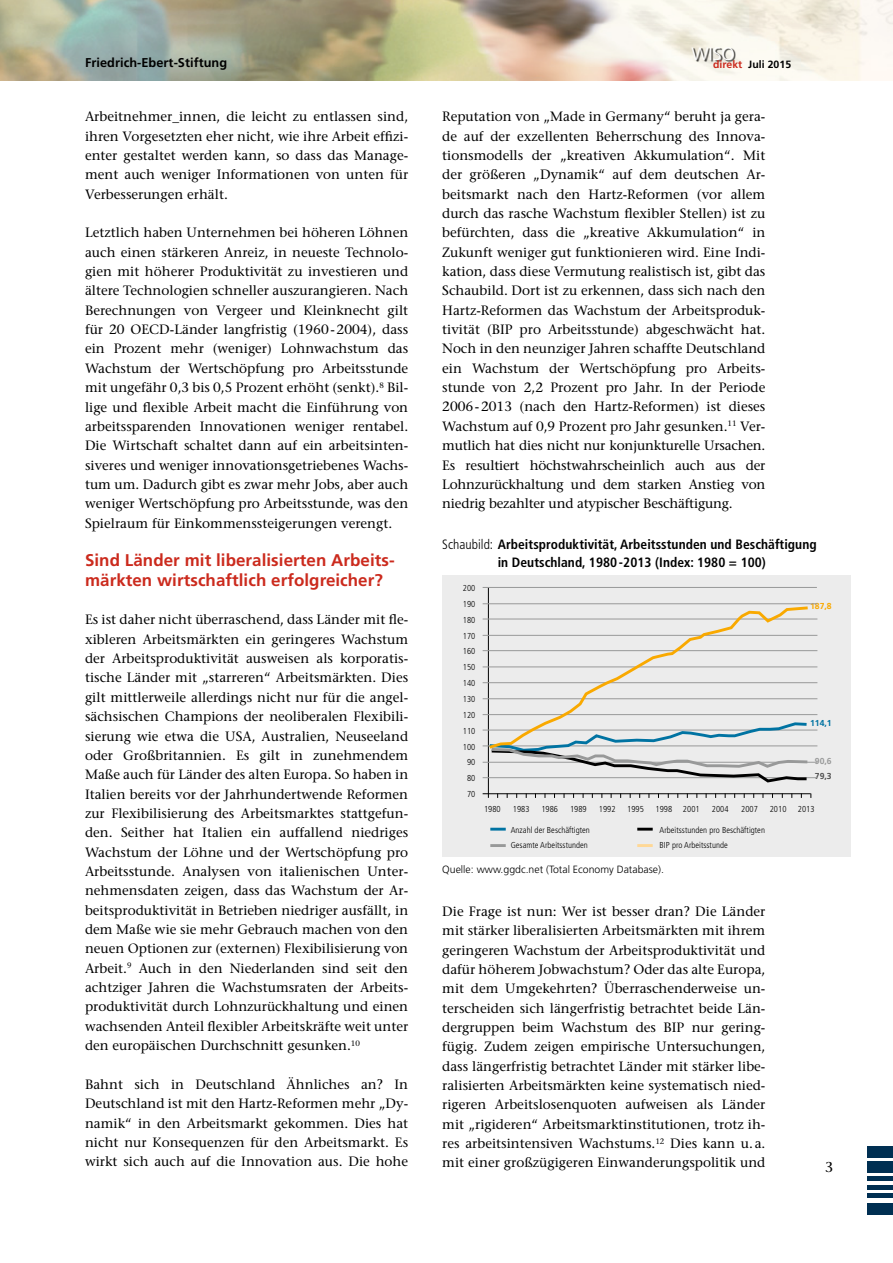
<style>
.page{position:relative;width:893px;height:1263px;background:#fff}
.page>*{position:absolute;margin:0;border:0;box-sizing:border-box;transform-origin:0 0}
.t1{font:700 16.95px/19.4px "Frutiger";letter-spacing:.005em;color:#cb2a1d}
.t2{font:14.25px "Stone Serif";color:#000}
.t3{font:13.5px/19.4px "Stone Serif";color:#000;text-align:justify}
.t4{font:700 condensed 13.5px/18px "Frutiger";letter-spacing:.005em;color:#000;text-align:center}
.t5{font:700 12.75px "Frutiger";letter-spacing:.005em;color:#000}
.t6{font:300 10.5px "Frutiger";color:#000}
.t7{font:700 10.5px "Frutiger";letter-spacing:.005em;color:#000}
.t8{font:300 condensed 8.7px/15.3px "Frutiger";letter-spacing:.005em;color:#000}
.t9{font:700 8.7px "Frutiger CE";color:#f9a900}
.t10{font:700 8.7px "Frutiger CE";color:#0073a2}
.t11{font:700 8.7px "Frutiger CE";color:#989999}
.t12{font:700 8.7px "Frutiger CE";color:#4f4f4f}
.s1{color:#cb2a1d}
.s2{font-weight:300}
</style>
<div class="page">
<img style="left:0;top:0;width:893px;height:80px">
<div style="left:867px;top:1147px;width:26px;height:11px;background:#002f52"></div>
<div style="left:867px;top:1204px;width:26px;height:11px;background:#002f52"></div>
<div style="left:867px;top:1161px;width:26px;height:12px;background:#002f52"></div>
<hr style="left:867px;top:1177px;width:26px;height:4px;background:#002f52">
<hr style="left:867px;top:1185px;width:26px;height:4px;background:#002f52">
<hr style="left:867px;top:1194px;width:26px;height:4px;background:#002f52">
<div style="left:693px;top:48px;width:43px;height:14px;background:#000;opacity:.75"></div>
<div style="left:442px;top:575px;width:408px;height:282px;background:#ececec"></div>
<hr style="left:488px;top:587px;width:1px;height:211px;background:#000">
<hr style="left:483px;top:793px;width:328px;height:1px;background:#000">
<hr style="left:483px;top:587px;width:334px;height:1px;background:#989999">
<hr style="left:483px;top:603px;width:334px;height:1px;background:#989999">
<hr style="left:483px;top:619px;width:334px;height:1px;background:#989999">
<hr style="left:483px;top:635px;width:334px;height:1px;background:#989999">
<hr style="left:483px;top:650px;width:334px;height:1px;background:#989999">
<hr style="left:483px;top:667px;width:334px;height:1px;background:#989999">
<hr style="left:483px;top:682px;width:334px;height:1px;background:#989999">
<hr style="left:483px;top:698px;width:334px;height:1px;background:#989999">
<hr style="left:483px;top:714px;width:334px;height:1px;background:#989999">
<hr style="left:483px;top:730px;width:334px;height:1px;background:#989999">
<hr style="left:483px;top:746px;width:334px;height:1px;background:#989999">
<hr style="left:483px;top:762px;width:334px;height:1px;background:#989999">
<hr style="left:483px;top:777px;width:334px;height:1px;background:#989999">
<svg style="left:487px;top:751px;width:323px;height:33px"></svg>
<svg style="left:486px;top:605px;width:325px;height:146px"></svg>
<svg style="left:490px;top:828px;width:16px;height:2px"></svg>
<svg style="left:637px;top:828px;width:16px;height:2px"></svg>
<hr style="left:490px;top:844px;width:16px;height:3px;background:#989999">
<hr style="left:637px;top:844px;width:16px;height:3px;background:#ffd896">
<p class="t5" style="left:85px;top:55px;width:144px">Friedrich-Ebert-Stiftung</p>
<p class="t7" style="left:691px;top:58px;width:101px"><sup>WISO</sup><span class="s1">direkt</span> Juli 2015</p>
<p class="t3" style="left:85px;top:107px;width:325px">Arbeitnehmer_innen, die leicht zu entlassen sind, ihren Vorgesetzten eher nicht, wie ihre Arbeit effizi&shy;enter gestaltet werden kann, so dass das Manage&shy;ment auch weniger Informationen von unten für Verbesserungen erhält.</p>
<p class="t3" style="left:85px;top:223px;width:325px">Letztlich haben Unternehmen bei höheren Löhnen auch einen stärkeren Anreiz, in neueste Technolo&shy;gien mit höherer Produktivität zu investieren und ältere Technologien schneller auszurangieren. Nach Berechnungen von Vergeer und Kleinknecht gilt für 20 OECD-Länder langfristig (1960 - 2004), dass ein Prozent mehr (weniger) Lohnwachstum das Wachstum der Wertschöpfung pro Arbeitsstunde mit ungefähr 0,3 bis 0,5 Prozent erhöht (senkt).<sup>8</sup> Bil&shy;lige und flexible Arbeit macht die Einführung von arbeitssparenden Innovationen weniger rentabel.<br>Die Wirtschaft schaltet dann auf ein arbeitsinten&shy;siveres und weniger innovationsgetriebenes Wachs&shy;tum um. Dadurch gibt es zwar mehr Jobs, aber auch weniger Wertschöpfung pro Arbeitsstunde, was den Spielraum für Einkommenssteigerungen verengt.</p>
<p class="t1" style="left:85px;top:551px;width:311px">Sind Länder mit liberalisierten Arbeits&shy;märkten wirtschaftlich erfolgreicher?</p>
<p class="t3" style="left:85px;top:610px;width:325px">Es ist daher nicht überraschend, dass Länder mit fle&shy;xibleren Arbeitsmärkten ein geringeres Wachstum der Arbeitsproduktivität ausweisen als korporatis&shy;tische Länder mit „starreren“ Arbeitsmärkten. Dies gilt mittlerweile allerdings nicht nur für die angel&shy;sächsischen Champions der neoliberalen Flexibili&shy;sierung wie etwa die USA, Australien, Neuseeland oder Großbritannien. Es gilt in zunehmendem Maße auch für Länder des alten Europa. So haben in Italien bereits vor der Jahrhundertwende Reformen zur Flexibilisierung des Arbeitsmarktes stattgefun&shy;den. Seither hat Italien ein auffallend niedriges Wachstum der Löhne und der Wertschöpfung pro Arbeitsstunde. Analysen von italienischen Unter&shy;nehmensdaten zeigen, dass das Wachstum der Ar&shy;beitsproduktivität in Betrieben niedriger ausfällt, in dem Maße wie sie mehr Gebrauch machen von den neuen Optionen zur (externen) Flexibilisierung von Arbeit.<sup>9</sup> Auch in den Niederlanden sind seit den achtziger Jahren die Wachstumsraten der Arbeits&shy;produktivität durch Lohnzurückhaltung und einen wachsenden Anteil flexibler Arbeitskräfte weit unter den europäischen Durchschnitt gesunken.<sup>10</sup></p>
<p class="t3" style="left:85px;top:1074px;width:325px">Bahnt sich in Deutschland Ähnliches an? In Deutschland ist mit den Hartz-Reformen mehr „Dy&shy;namik“ in den Arbeitsmarkt gekommen. Dies hat nicht nur Konsequenzen für den Arbeitsmarkt. Es wirkt sich auch auf die Innovation aus. Die hohe</p>
<p class="t3" style="left:442px;top:107px;width:325px">Reputation von „Made in Germany“ beruht ja gera&shy;de auf der exzellenten Beherrschung des Innova&shy;tionsmodells der „kreativen Akkumulation“. Mit der größeren „Dynamik“ auf dem deutschen Ar&shy;beitsmarkt nach den Hartz-Reformen (vor allem durch das rasche Wachstum flexibler Stellen) ist zu befürchten, dass die „kreative Akkumulation“ in Zukunft weniger gut funktionieren wird. Eine Indi&shy;kation, dass diese Vermutung realistisch ist, gibt das Schaubild. Dort ist zu erkennen, dass sich nach den Hartz-Reformen das Wachstum der Arbeitsproduk&shy;tivität (BIP pro Arbeitsstunde) abgeschwächt hat.<br>Noch in den neunziger Jahren schaffte Deutschland ein Wachstum der Wertschöpfung pro Arbeits&shy;stunde von 2,2 Prozent pro Jahr. In der Periode 2006 - 2013 (nach den Hartz-Reformen) ist dieses Wachstum auf 0,9 Prozent pro Jahr gesunken.<sup>11</sup> Ver&shy;mutlich hat dies nicht nur konjunkturelle Ursachen.<br>Es resultiert höchstwahrscheinlich auch aus der Lohnzurückhaltung und dem starken Anstieg von niedrig bezahlter und atypischer Beschäftigung.</p>
<p class="t4" style="left:442px;top:536px;width:376px"><span class="s2">Schaubild:</span> Arbeitsproduktivität, Arbeitsstunden und Beschäftigung in Deutschland, 1980 -2013 (Index: 1980 = 100)</p>
<p class="t8" style="left:463px;top:580px;width:14px">200</p>
<p class="t8" style="left:463px;top:596px;width:14px">190</p>
<p class="t8" style="left:463px;top:612px;width:14px">180</p>
<p class="t8" style="left:463px;top:628px;width:14px">170</p>
<p class="t8" style="left:463px;top:643px;width:14px">160</p>
<p class="t8" style="left:463px;top:659px;width:14px">150</p>
<p class="t8" style="left:463px;top:675px;width:14px">140</p>
<p class="t8" style="left:463px;top:691px;width:14px">130</p>
<p class="t8" style="left:463px;top:707px;width:14px">120</p>
<p class="t8" style="left:463px;top:723px;width:14px">110</p>
<p class="t8" style="left:463px;top:739px;width:14px">100</p>
<p class="t8" style="left:467px;top:754px;width:10px">90</p>
<p class="t8" style="left:467px;top:771px;width:10px">80</p>
<p class="t8" style="left:467px;top:786px;width:10px">70</p>
<p class="t8" style="left:484px;top:801px;width:18px">1980</p>
<p class="t9" style="left:810px;top:601px;width:23px">187,8</p>
<p class="t10" style="left:810px;top:717px;width:23px">114,1</p>
<p class="t11" style="left:815px;top:755px;width:18px">90,6</p>
<p class="t12" style="left:815px;top:771px;width:18px">79,3</p>
<p class="t8" style="left:513px;top:801px;width:18px">1983</p>
<p class="t8" style="left:541px;top:801px;width:18px">1986</p>
<p class="t8" style="left:570px;top:801px;width:18px">1989</p>
<p class="t8" style="left:599px;top:801px;width:18px">1992</p>
<p class="t8" style="left:627px;top:801px;width:18px">1995</p>
<p class="t8" style="left:655px;top:801px;width:46px">1998 2001</p>
<p class="t8" style="left:712px;top:801px;width:18px">2004</p>
<p class="t8" style="left:741px;top:801px;width:18px">2007</p>
<p class="t8" style="left:770px;top:801px;width:18px">2010</p>
<p class="t8" style="left:798px;top:801px;width:18px">2013</p>
<p class="t8" style="left:511px;top:823px;width:81px">Anzahl der Beschäftigten<br>Gesamte Arbeitsstunden</p>
<p class="t8" style="left:660px;top:823px;width:107px">Arbeitsstunden pro Beschäftigten</p>
<p class="t8" style="left:660px;top:838px;width:70px">BIP pro Arbeitsstunde</p>
<p class="t6" style="left:442px;top:863px;width:223px">Quelle: www.ggdc.net (Total Economy Database).</p>
<p class="t3" style="left:442px;top:901px;width:325px">Die Frage ist nun: Wer ist besser dran? Die Länder mit stärker liberalisierten Arbeitsmärkten mit ihrem geringeren Wachstum der Arbeitsproduktivität und dafür höherem Jobwachstum? Oder das alte Europa, mit dem Umgekehrten? Überraschenderweise un&shy;terscheiden sich längerfristig betrachtet beide Län&shy;dergruppen beim Wachstum des BIP nur gering&shy;fügig. Zudem zeigen empirische Untersuchungen, dass längerfristig betrachtet Länder mit stärker libe&shy;ralisierten Arbeitsmärkten keine systematisch nied&shy;rigeren Arbeitslosenquoten aufweisen als Länder mit „rigideren“ Arbeitsmarktinstitutionen, trotz ih&shy;res arbeitsintensiven Wachstums.<sup>12</sup> Dies kann u.a. mit einer großzügigeren Einwanderungspolitik und</p>
<p class="t2" style="left:825px;top:1158px;width:10px">3</p>
</div>
